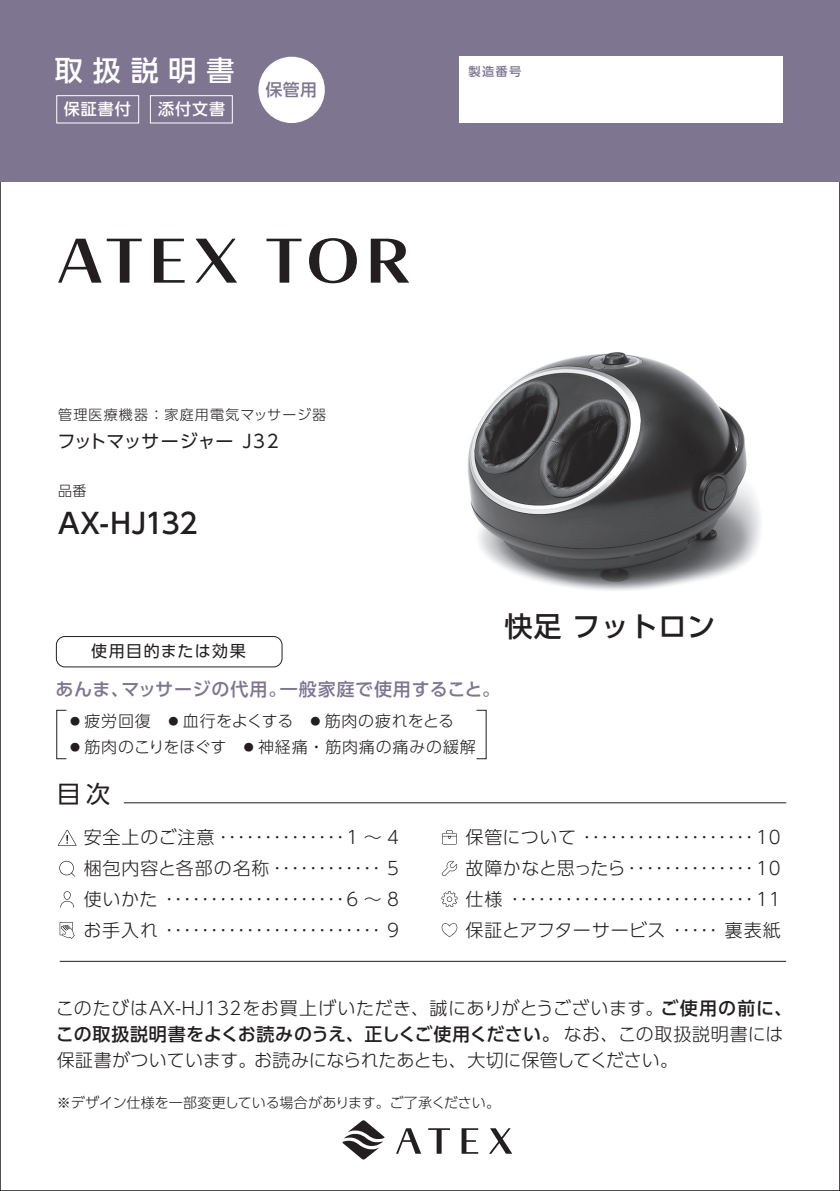
<style>
.page{position:relative;width:840px;height:1191px;background:#fff}
.page>*{position:absolute;margin:0;border:0;box-sizing:border-box;transform-origin:0 0}
.t1{font:500 28px "UD Shin Go Pr 6 N";letter-spacing:.025em;color:#231f20}
.t2{font:500 28px "UD Shin Go Pr 6 N";letter-spacing:.35em;color:#fff}
.t3{font:24px "UD Shin Go Pr 6 N";color:#231f20}
.t4{font:300 18px/31px "UD Shin Go Pr 6 N";letter-spacing:.025em;color:#231f20;text-align:justify}
.t5{font:500 18px "UD Shin Go Pr 6 N";letter-spacing:.04em;color:#7e7591}
.t6{font:18px "UD Shin Go Pr 6 N";letter-spacing:-.01em;color:#231f20}
.t7{font:500 16.8px "UD Shin Go Pr 6 N";color:#7e7591}
.t8{font:300 16px "UD Shin Go Pr 6 N";letter-spacing:.05em;color:#231f20}
.t9{font:16px "UD Shin Go Pr 6 N";letter-spacing:.09em;color:#231f20}
.t10{font:500 16px "UD Shin Go Pr 6 N";letter-spacing:.06em;color:#fff}
.t11{font:300 14px "UD Shin Go Pr 6 N";letter-spacing:-.005em;color:#231f20}
.t12{font:300 14px "UD Shin Go Pr 6 N";letter-spacing:.085em;color:#231f20}
.t13{font:300 14px "UD Shin Go Pr 6 N";letter-spacing:.025em;color:#231f20}
.t14{font:500 12px "UD Shin Go Pr 6 N";color:#7e7591}
.s1{font-size:10px}
.s2{font-weight:500}
</style>
<div class="page">
<img style="left:467px;top:352px;width:294px;height:239px">
<div style="left:56px;top:636px;width:226px;height:31px;border:1px solid #231f20;border-radius:9px"></div>
<div style="left:56px;top:710px;width:11px;height:49px;border:1px solid #231f20"></div>
<div style="left:0;top:0;width:839px;height:182px;background:#7e7591"></div>
<div style="left:56px;top:95px;width:83px;height:28px;border:1px solid #fff"></div>
<div style="left:150px;top:95px;width:83px;height:28px;border:1px solid #fff"></div>
<div style="left:258px;top:57px;width:66px;height:66px;background:#fff;border-radius:50%"></div>
<div style="left:459px;top:57px;width:323px;height:66px;background:#fff"></div>
<hr style="left:60px;top:960px;width:725px;height:1px;background:#231f20">
<hr style="left:124px;top:802px;width:661px;height:1px;background:#231f20">
<svg style="left:59px;top:861px;width:16px;height:15px"></svg>
<svg style="left:441px;top:861px;width:16px;height:15px"></svg>
<svg style="left:441px;top:891px;width:16px;height:16px"></svg>
<svg style="left:441px;top:923px;width:16px;height:14px"></svg>
<svg style="left:60px;top:922px;width:15px;height:16px"></svg>
<svg style="left:60px;top:891px;width:14px;height:16px"></svg>
<svg style="left:58px;top:829px;width:19px;height:17px"></svg>
<svg style="left:442px;top:830px;width:14px;height:14px"></svg>
<svg style="left:266px;top:239px;width:35px;height:44px"></svg>
<svg style="left:309px;top:238px;width:48px;height:45px"></svg>
<svg style="left:370px;top:239px;width:39px;height:44px"></svg>
<svg style="left:58px;top:239px;width:43px;height:44px"></svg>
<svg style="left:107px;top:239px;width:35px;height:44px"></svg>
<svg style="left:154px;top:239px;width:30px;height:44px"></svg>
<svg style="left:195px;top:239px;width:42px;height:44px"></svg>
<svg style="left:428px;top:1128px;width:22px;height:25px"></svg>
<svg style="left:461px;top:1128px;width:17px;height:25px"></svg>
<svg style="left:489px;top:1128px;width:23px;height:25px"></svg>
<svg style="left:396px;top:1128px;width:25px;height:25px"></svg>
<svg style="left:342px;top:1120px;width:42px;height:39px"></svg>
<h1 class="t2" style="left:55px;top:47px;width:181px">取扱説明書</h1>
<p class="t10" style="left:64px;top:96px;width:68px">保証書付</p>
<p class="t10" style="left:158px;top:96px;width:68px">添付文書</p>
<p class="t7" style="left:265px;top:76px;width:53px">保管用</p>
<p class="t12" style="left:58px;top:404px;width:269px">管理医療機器：家庭用電気マッサージ器</p>
<p class="t6" style="left:57px;top:426px;width:223px">フットマッサージャー J32</p>
<p class="t13" style="left:58px;top:479px;width:30px">品番</p>
<h1 class="t1" style="left:58px;top:500px;width:141px">AX-HJ132</h1>
<p class="t9" style="left:91px;top:638px;width:156px">使用目的または効果</p>
<p class="t14" style="left:468px;top:62px;width:54px">製造番号</p>
<h1 class="t1" style="left:504px;top:604px;width:212px">快足 フットロン</h1>
<p class="t5" style="left:55px;top:674px;width:446px">あんま、マッサージの代用。一般家庭で使用すること。</p>
<p class="t8" style="left:70px;top:708px;width:385px"><span class="s1">●</span> 疲労回復　<span class="s1">●</span> 血行をよくする　<span class="s1">●</span> 筋肉の疲れをとる</p>
<p class="t8" style="left:70px;top:734px;width:407px"><span class="s1">●</span> 筋肉のこりをほぐす　<span class="s1">●</span> 神経痛・筋肉痛の痛みの緩解</p>
<h2 class="t3" style="left:57px;top:774px;width:55px">目次</h2>
<p class="t4" style="left:83px;top:821px;width:317px">安全上のご注意･･････････････1 ～4梱包内容と各部の名称････････････ 5使いかた････････････････････6 ～ 8お手入れ････････････････････････ 9</p>
<p class="t4" style="left:465px;top:821px;width:316px">保管について･･･････････････････10故障かなと思ったら･･････････････10仕様･･･････････････････････････11保証とアフターサービス･････裏表紙</p>
<p class="t4" style="left:56px;top:994px;width:737px;line-height:26px;text-align:left">このたびはAX-HJ132をお買上げいただき、誠にありがとうございます。<span class="s2">ご使用の前に、この取扱説明書をよくお読みのうえ、正しくご使用ください。</span> なお、この取扱説明書には保証書がついています。お読みになられたあとも、大切に保管してください。</p>
<p class="t11" style="left:57px;top:1091px;width:444px">※デザイン仕様を一部変更している場合があります。ご了承ください。</p>
</div>
